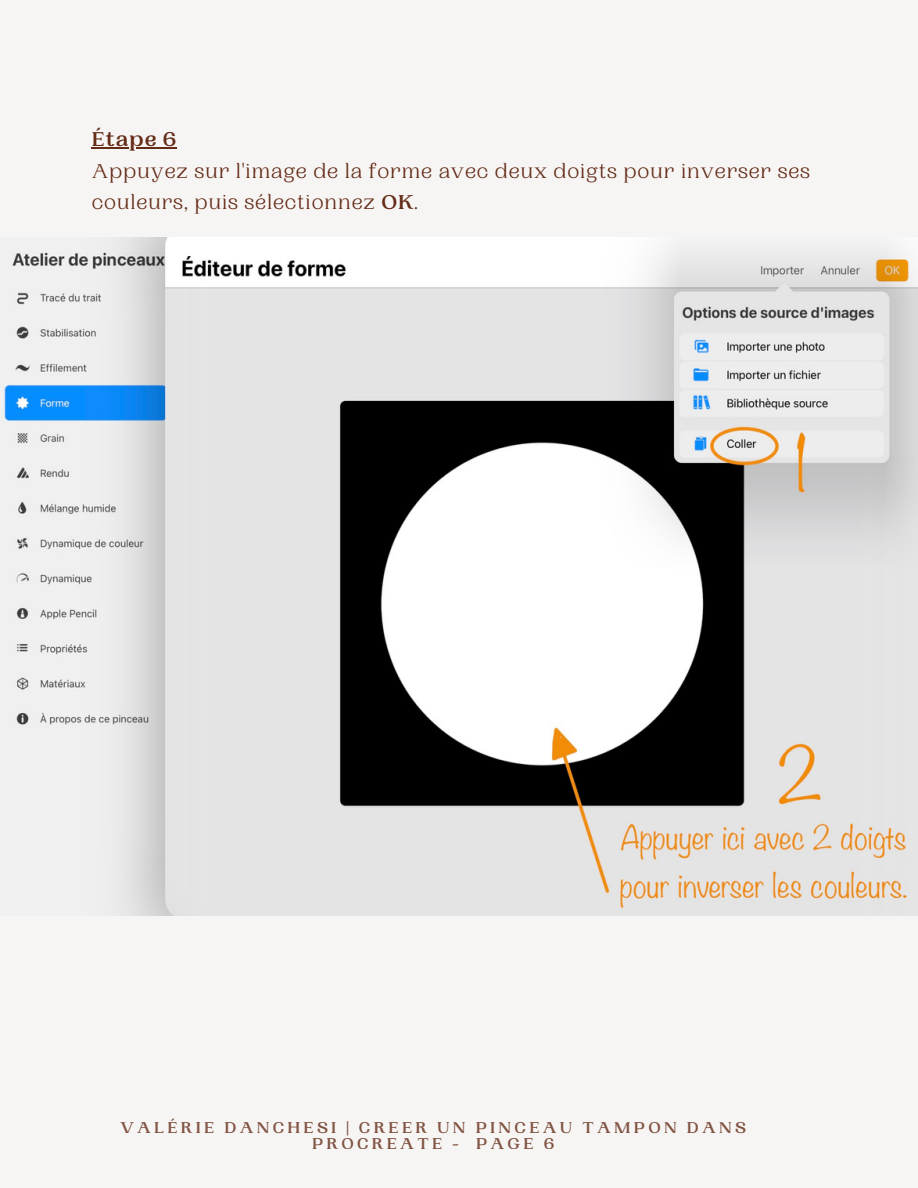
<style>
.page{position:relative;width:918px;height:1188px;background:#f6f5f3}
.page>*{position:absolute;margin:0;border:0;box-sizing:border-box;transform-origin:0 0}
.t1{font:21px/31.5px "PP Woodland";letter-spacing:.04em;color:#642b17}
.t2{font:700 21px "PP Woodland";letter-spacing:.04em;color:#642b17}
.t3{font:700 16.5px/15.8px "PP Woodland";letter-spacing:.2em;color:#642b17;text-align:center}
.s1{font-weight:700}
</style>
<div class="page">
<img style="left:3px;top:237px;width:915px;height:678px">
<hr style="left:92px;top:147px;width:85px;height:1px;background:#642b17">
<p class="t2" style="left:92px;top:127px;width:86px">Étape 6</p>
<p class="t1" style="left:92px;top:155px;width:720px">Appuyez sur l'image de la forme avec deux doigts pour inverser ses couleurs, puis sélectionnez <span class="s1">OK</span>.</p>
<p class="t3" style="left:120px;top:1120px;width:627px">VALÉRIE DANCHESI | CREER UN PINCEAU TAMPON DANS<br>PROCREATE - PAGE 6</p>
</div>
